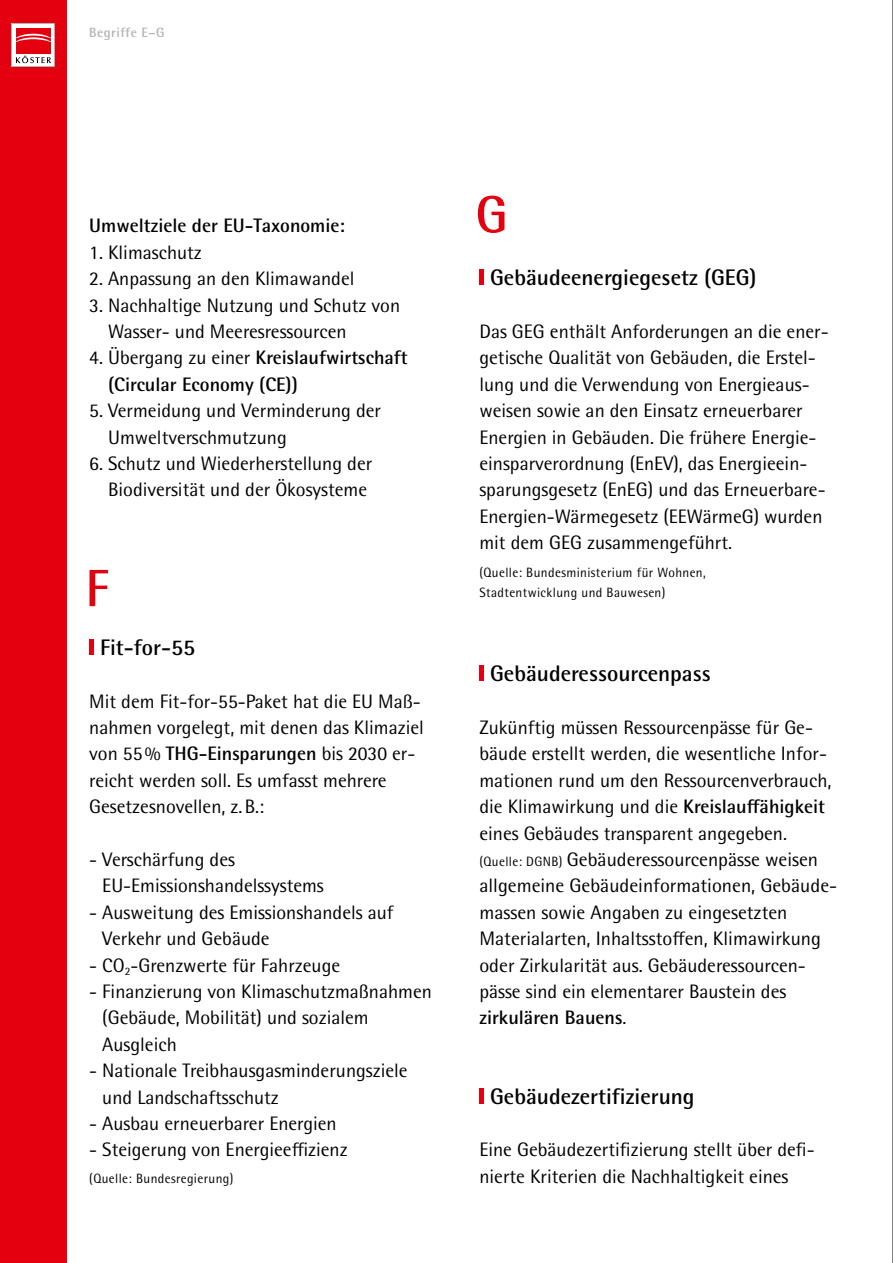
<style>
.page{position:relative;width:893px;height:1263px;background:#fff}
.page>*{position:absolute;margin:0;border:0;box-sizing:border-box;transform-origin:0 0}
.t1{font:700 52.5px "Rotis Semi Sans Pro";color:#e3000f}
.t2{font:700 22.5px "Rotis Semi Sans Pro";color:#000}
.t3{font:19.5px/26.4px "Rotis Semi Sans Pro";color:#000}
.t4{font:700 19.5px/26.4px "Rotis Semi Sans Pro";color:#000}
.t5{font:13.5px/19.5px "Rotis Semi Sans Pro";letter-spacing:.03em;color:#000}
.t6{font:700 13.5px "Rotis Semi Sans Pro";letter-spacing:.03em;color:#b1b2b3}
.s1{font-weight:400}
.s2{font-weight:700}
.s3{font-size:13.5px}
</style>
<div class="page">
<hr style="left:892px;top:0;width:1px;height:1263px;background:#000">
<div style="left:89px;top:639px;width:5px;height:16px;background:#e3000f"></div>
<div style="left:479px;top:270px;width:5px;height:15px;background:#e3000f"></div>
<div style="left:479px;top:666px;width:5px;height:15px;background:#e3000f"></div>
<div style="left:479px;top:1088px;width:5px;height:15px;background:#e3000f"></div>
<div style="left:0;top:0;width:67px;height:1263px;background:#e3000f"></div>
<svg style="left:12px;top:23px;width:43px;height:44px"></svg>
<p class="t6" style="left:89px;top:24px;width:77px">Begriffe E–G</p>
<p class="t4" style="left:89px;top:212px;width:257px">Umweltziele der EU-Taxonomie:</p>
<p class="t3" style="left:89px;top:239px;width:114px">1. Klimaschutz</p>
<p class="t3" style="left:89px;top:265px;width:267px">2. Anpassung an den Klimawandel</p>
<p class="t3" style="left:108px;top:292px;width:294px;text-indent:-19px">3. Nachhaltige Nutzung und Schutz von<br>Wasser- und Meeresressourcen</p>
<p class="t4" style="left:108px;top:344px;width:301px;text-indent:-19px"><span class="s1">4. Übergang zu einer</span> Kreislaufwirtschaft (Circular Economy (CE))</p>
<p class="t3" style="left:108px;top:397px;width:274px;text-indent:-19px">5. Vermeidung und Verminderung der<br>Umweltverschmutzung</p>
<p class="t3" style="left:89px;top:450px;width:284px;text-align:right">6. Schutz und Wiederherstellung der<br>Biodiversität und der Ökosysteme</p>
<h1 class="t1" style="left:85px;top:556px;width:25px">F</h1>
<p class="t2" style="left:100px;top:633px;width:97px">Fit-for-55</p>
<p class="t3" style="left:89px;top:688px;width:336px">Mit dem Fit-for-55-Paket hat die EU Maß&shy;nahmen vorgelegt, mit denen das Klimaziel von 55% <span class="s2">THG-Einsparungen</span> bis 2030 er&shy;reicht werden soll. Es umfasst mehrere Gesetzesnovellen, z.B.:</p>
<p class="t3" style="left:102px;top:846px;width:223px;text-indent:-13px">- Verschärfung des<br>EU-Emissionshandelssystems</p>
<p class="t3" style="left:102px;top:899px;width:293px;text-indent:-13px">- Ausweitung des Emissionshandels auf<br>Verkehr und Gebäude</p>
<p class="t3" style="left:89px;top:952px;width:252px">- CO<sub>2</sub>-Grenzwerte für Fahrzeuge</p>
<p class="t3" style="left:102px;top:978px;width:331px;text-indent:-13px">- Finanzierung von Klimaschutzmaßnahmen (Gebäude, Mobilität) und sozialem<br>Ausgleich</p>
<p class="t3" style="left:102px;top:1057px;width:307px;text-indent:-13px">- Nationale Treibhausgasminderungsziele und Landschaftsschutz</p>
<p class="t3" style="left:89px;top:1110px;width:249px">- Ausbau erneuerbarer Energien</p>
<p class="t3" style="left:89px;top:1137px;width:260px">- Steigerung von Energieeffizienz</p>
<p class="t5" style="left:89px;top:1168px;width:146px">(Quelle: Bundesregierung)</p>
<h1 class="t1" style="left:475px;top:182px;width:34px">G</h1>
<p class="t2" style="left:490px;top:264px;width:268px">Gebäudeenergiegesetz (GEG)</p>
<p class="t3" style="left:479px;top:318px;width:349px">Das GEG enthält Anforderungen an die ener&shy;getische Qualität von Gebäuden, die Erstel&shy;lung und die Verwendung von Energieaus&shy;weisen sowie an den Einsatz erneuerbarer Energien in Gebäuden. Die frühere Energie&shy;einsparverordnung (EnEV), das Energieein&shy;sparungsgesetz (EnEG) und das Erneuerbare-Energien-Wärmegesetz (EEWärmeG) wurden mit dem GEG zusammengeführt.</p>
<p class="t5" style="left:479px;top:563px;width:228px">(Quelle: Bundesministerium für Wohnen,<br>Stadtentwicklung und Bauwesen)</p>
<p class="t2" style="left:490px;top:660px;width:222px">Gebäuderessourcenpass</p>
<p class="t3" style="left:479px;top:714px;width:359px">Zukünftig müssen Ressourcenpässe für Ge&shy;bäude erstellt werden, die wesentliche Infor&shy;mationen rund um den Ressourcenverbrauch, die Klimawirkung und die <span class="s2">Kreislauffähigkeit </span>eines Gebäudes transparent angegeben.<br><span class="s3">(Quelle: DGNB)</span> Gebäuderessourcenpässe weisen allgemeine Gebäudeinformationen, Gebäude&shy;massen sowie Angaben zu eingesetzten Materialarten, Inhaltsstoffen, Klimawirkung oder Zirkularität aus. Gebäuderessourcen&shy;pässe sind ein elementarer Baustein des <span class="s2">zirkulären Bauens</span>.</p>
<p class="t2" style="left:490px;top:1082px;width:206px">Gebäudezertifizierung</p>
<p class="t3" style="left:479px;top:1137px;width:337px">Eine Gebäudezertifizierung stellt über defi&shy;nierte Kriterien die Nachhaltigkeit eines</p>
</div>
